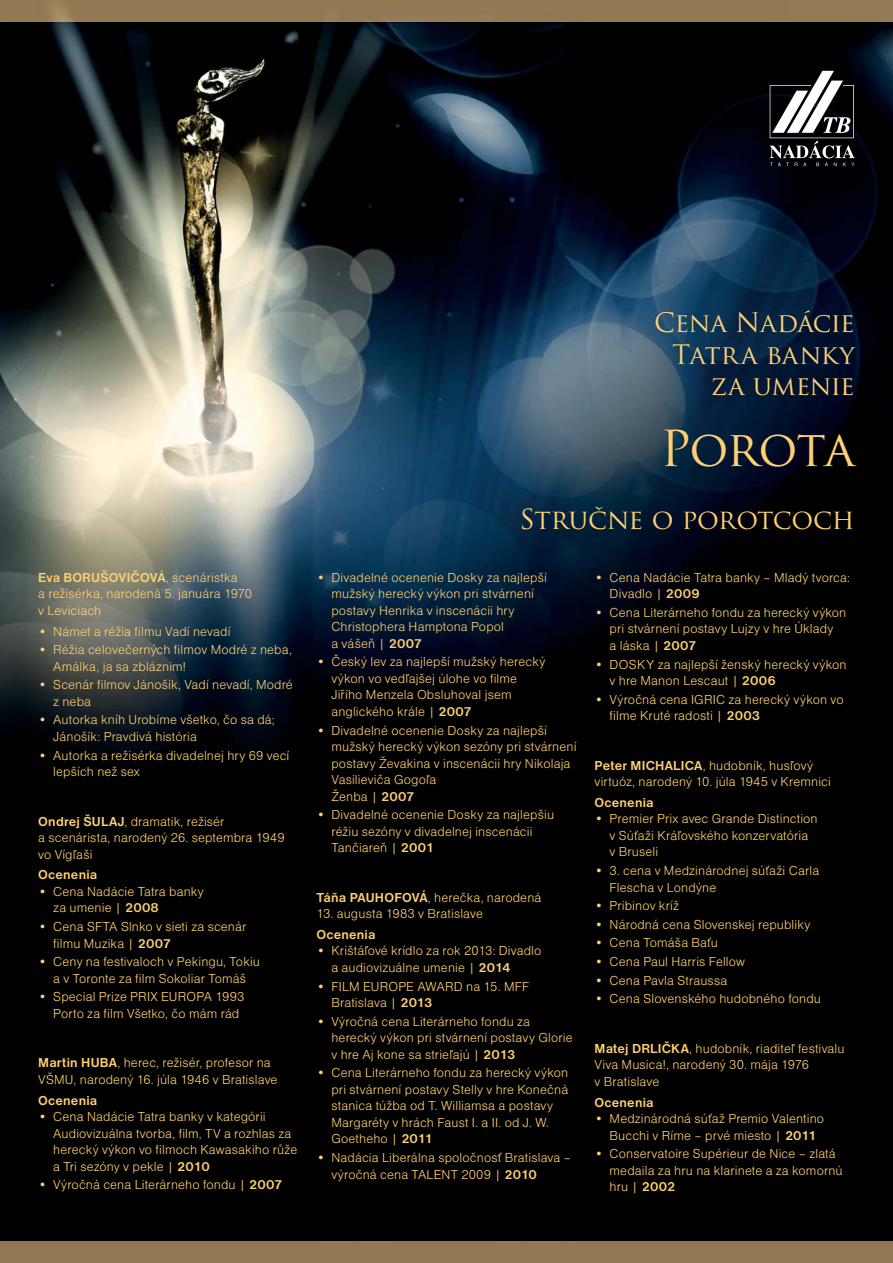
<style>
.page{position:relative;width:893px;height:1263px;background:#fff}
.page>*{position:absolute;margin:0;border:0;box-sizing:border-box;transform-origin:0 0}
.t1{font:48.3px "Trajan Pro";letter-spacing:-.03em;color:#ffd071}
.t2{font:27px "Trajan Pro";letter-spacing:-.01em;color:#ffd071}
.t3{font:26.25px/31.5px "Trajan Pro";letter-spacing:-.02em;color:#ffd071;text-align:right}
.t4{font:13.5px/16.5px "Nimbus Sans DOT Ligh";letter-spacing:.01em;color:#ffd071}
.t5{font:700 13.5px "Nimbus Sans DOT";letter-spacing:.01em;color:#ffd071}
.s1{font-family:"Nimbus Sans DOT Ligh";font-weight:400}
.s2{font-family:"Nimbus Sans DOT";font-weight:700}
</style>
<div class="page">
<img style="left:0;top:21px;width:893px;height:1221px">
<div style="left:0;top:0;width:893px;height:21px;background:#917953"></div>
<div style="left:0;top:1242px;width:893px;height:21px;background:#8f7853"></div>
<svg style="left:770px;top:71px;width:85px;height:95px"></svg>
<p class="t5" style="left:38px;top:572px;width:201px">Eva BORUŠOVIČOVÁ<span class="s1">, scenáristka</span></p>
<p class="t4" style="left:38px;top:587px;width:215px">a režisérka, narodená 5. januára 1970 v Leviciach</p>
<p class="t4" style="left:38px;top:624px;width:194px">• Námet a réžia filmu Vadí nevadí</p>
<p class="t4" style="left:53px;top:643px;width:240px;text-indent:-15px">• Réžia celovečerných filmov Modré z neba,<br>Amálka, ja sa zbláznim!</p>
<p class="t4" style="left:53px;top:678px;width:241px;text-indent:-15px">• Scenár filmov Jánošík, Vadí nevadí, Modré z neba</p>
<p class="t4" style="left:53px;top:713px;width:223px;text-indent:-15px">• Autorka kníh Urobíme všetko, čo sa dá;<br>Jánošík: Pravdivá história</p>
<p class="t4" style="left:53px;top:748px;width:238px;text-indent:-15px">• Autorka a režisérka divadelnej hry 69 vecí lepších než sex</p>
<p class="t4" style="left:38px;top:814px;width:248px"><span class="s2">Ondrej ŠULAJ</span>, dramatik, režisér<br>a scenárista, narodený 26. septembra 1949 vo Vígľaši</p>
<p class="t5" style="left:38px;top:869px;width:61px">Ocenenia</p>
<p class="t4" style="left:53px;top:884px;width:152px;text-indent:-15px">• Cena Nadácie Tatra banky za umenie | <span class="s2">2008</span></p>
<p class="t4" style="left:53px;top:919px;width:195px;text-indent:-15px">• Cena SFTA Slnko v sieti za scenár filmu Muzika | <span class="s2">2007</span></p>
<p class="t4" style="left:38px;top:954px;width:223px;text-align:center">• Ceny na festivaloch v Pekingu, Tokiu a v Toronte za film Sokoliar Tomáš</p>
<p class="t4" style="left:53px;top:990px;width:193px;text-indent:-15px">• Special Prize PRIX EUROPA 1993<br>Porto za film Všetko, čo mám rád</p>
<p class="t4" style="left:38px;top:1056px;width:241px"><span class="s2">Martin HUBA</span>, herec, režisér, profesor na<br>VŠMU, narodený 16. júla 1946 v Bratislave</p>
<p class="t5" style="left:38px;top:1095px;width:61px">Ocenenia</p>
<p class="t4" style="left:53px;top:1109px;width:245px;text-indent:-15px">• Cena Nadácie Tatra banky v kategórii Audiovizuálna tvorba, film, TV a rozhlas za herecký výkon vo filmoch Kawasakiho růže a Tri sezóny v pekle | <span class="s2">2010</span></p>
<p class="t4" style="left:38px;top:1177px;width:246px">• Výročná cena Literárneho fondu | <span class="s2">2007</span></p>
<h3 class="t3" style="left:654px;top:307px;width:202px">Cena Nadácie<br>Tatra banky za umenie</h3>
<h1 class="t1" style="left:660px;top:421px;width:196px">Porota</h1>
<h2 class="t2" style="left:519px;top:504px;width:337px">Stručne o porotcoch</h2>
<p class="t4" style="left:331px;top:570px;width:217px;text-indent:-15px">• Divadelné ocenenie Dosky za najlepší mužský herecký výkon pri stvárnení postavy Henrika v inscenácii hry<br>Christophera Hamptona Popol<br>a vášeň | <span class="s2">2007</span></p>
<p class="t4" style="left:331px;top:655px;width:215px;text-indent:-15px">• Český lev za najlepší mužský herecký výkon vo vedľajšej úlohe vo filme<br>Jiřího Menzela Obsluhoval jsem anglického krále | <span class="s2">2007</span></p>
<p class="t4" style="left:331px;top:723px;width:247px;text-indent:-15px">• Divadelné ocenenie Dosky za najlepší mužský herecký výkon sezóny pri stvárnení postavy Ževakina v inscenácii hry Nikolaja<br>Vasilieviča Gogoľa<br>Ženba | <span class="s2">2007</span></p>
<p class="t4" style="left:331px;top:808px;width:224px;text-indent:-15px">• Divadelné ocenenie Dosky za najlepšiu réžiu sezóny v divadelnej inscenácii<br>Tančiareň | <span class="s2">2001</span></p>
<p class="t4" style="left:316px;top:890px;width:227px"><span class="s2">Táňa PAUHOFOVÁ</span>, herečka, narodená</p>
<p class="t4" style="left:316px;top:907px;width:168px">13. augusta 1983 v Bratislave</p>
<p class="t5" style="left:316px;top:929px;width:61px">Ocenenia</p>
<p class="t4" style="left:331px;top:944px;width:212px;text-indent:-15px">• Krištáľové krídlo za rok 2013: Divadlo a audiovizuálne umenie | <span class="s2">2014</span></p>
<p class="t4" style="left:331px;top:979px;width:199px;text-indent:-15px">• FILM EUROPE AWARD na 15. MFF<br>Bratislava | <span class="s2">2013</span></p>
<p class="t4" style="left:331px;top:1014px;width:243px;text-indent:-15px">• Výročná cena Literárneho fondu za herecký výkon pri stvárnení postavy Glorie v hre Aj kone sa strieľajú | <span class="s2">2013</span></p>
<p class="t4" style="left:331px;top:1066px;width:238px;text-indent:-15px">• Cena Literárneho fondu za herecký výkon pri stvárnení postavy Stelly v hre Konečná stanica túžba od T. Williamsa a postavy Margaréty v hrách Faust I. a II. od J. W.<br>Goetheho | <span class="s2">2011</span></p>
<p class="t4" style="left:331px;top:1150px;width:241px;text-indent:-15px">• Nadácia Liberálna spoločnosť Bratislava – výročná cena TALENT 2009 | <span class="s2">2010</span></p>
<p class="t4" style="left:610px;top:570px;width:242px;text-indent:-15px">• Cena Nadácie Tatra banky – Mladý tvorca:<br>Divadlo | <span class="s2">2009</span></p>
<p class="t4" style="left:610px;top:605px;width:238px;text-indent:-15px">• Cena Literárneho fondu za herecký výkon pri stvárnení postavy Lujzy v hre Úklady<br>a láska | <span class="s2">2007</span></p>
<p class="t4" style="left:610px;top:657px;width:239px;text-indent:-15px">• DOSKY za najlepší ženský herecký výkon v hre Manon Lescaut | <span class="s2">2006</span></p>
<p class="t4" style="left:610px;top:692px;width:236px;text-indent:-15px">• Výročná cena IGRIC za herecký výkon vo filme Kruté radosti | <span class="s2">2003</span></p>
<p class="t4" style="left:595px;top:758px;width:238px"><span class="s2">Peter MICHALICA</span>, hudobník, husľový virtuóz, narodený 10. júla 1945 v Kremnici</p>
<p class="t5" style="left:595px;top:797px;width:61px">Ocenenia</p>
<p class="t4" style="left:610px;top:812px;width:210px;text-indent:-15px">• Premier Prix avec Grande Distinction v Súťaži Kráľovského konzervatória<br>v Bruseli</p>
<p class="t4" style="left:610px;top:863px;width:211px;text-indent:-15px">• 3. cena v Medzinárodnej súťaži Carla<br>Flescha v Londýne</p>
<p class="t4" style="left:595px;top:899px;width:86px">• Pribinov kríž</p>
<p class="t4" style="left:595px;top:917px;width:217px">• Národná cena Slovenskej republiky</p>
<p class="t4" style="left:595px;top:936px;width:125px">• Cena Tomáša Baťu</p>
<p class="t4" style="left:595px;top:954px;width:152px">• Cena Paul Harris Fellow</p>
<p class="t4" style="left:595px;top:973px;width:134px">• Cena Pavla Straussa</p>
<p class="t4" style="left:595px;top:992px;width:228px">• Cena Slovenského hudobného fondu</p>
<p class="t4" style="left:595px;top:1041px;width:252px"><span class="s2">Matej DRLIČKA</span>, hudobník, riaditeľ festivalu<br>Viva Musica!, narodený 30. mája 1976<br>v Bratislave</p>
<p class="t5" style="left:595px;top:1097px;width:61px">Ocenenia</p>
<p class="t4" style="left:595px;top:1111px;width:231px;text-align:center">• Medzinárodná súťaž Premio Valentino<br>Bucchi v Ríme – prvé miesto | <span class="s2">2011</span></p>
<p class="t4" style="left:610px;top:1147px;width:235px;text-indent:-15px">• Conservatoire Supérieur de Nice – zlatá medaila za hru na klarinete a za komornú hru | <span class="s2">2002</span></p>
</div>
